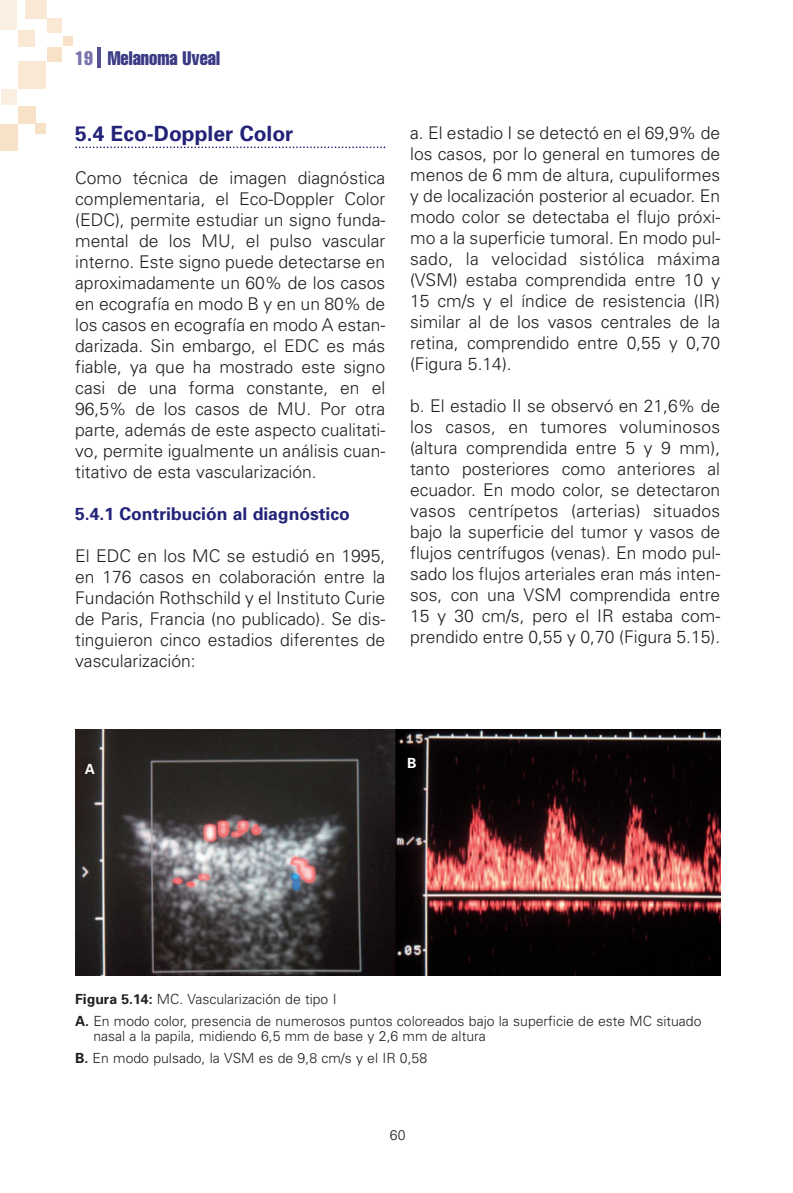
<style>
.page{position:relative;width:793px;height:1193px;background:#fff}
.page>*{position:absolute;margin:0;border:0;box-sizing:border-box;transform-origin:0 0}
.t1{font:700 21px "Univers";color:#222378}
.t2{font:extra-condensed 19.25px "Helvetica";color:#3a3a85}
.t3{font:300 17.5px/21px "Univers";color:#231f20;text-align:justify}
.t4{font:700 17.5px "Univers";color:#222378}
.t5{font:300 14px/21.9px "Univers";color:#231f20}
.t6{font:700 14px "Univers";color:#fff}
.s1{color:#7975ab}
.s2{font-weight:700}
</style>
<div class="page">
<svg style="left:75px;top:146px;width:310px;height:2px"></svg>
<div style="left:0;top:124px;width:18px;height:26px;background:#f7e1c7"></div>
<div style="left:35px;top:123px;width:11px;height:10px;background:#f7e1c7"></div>
<div style="left:18px;top:106px;width:17px;height:18px;background:#f7e1c7"></div>
<div style="left:47px;top:47px;width:15px;height:15px;background:#f7e1c7"></div>
<div style="left:63px;top:36px;width:10px;height:10px;background:#f7e1c7"></div>
<div style="left:19px;top:62px;width:27px;height:27px;background:#f8e8d4"></div>
<div style="left:19px;top:31px;width:16px;height:16px;background:#f8e8d4"></div>
<div style="left:25px;top:0;width:21px;height:19px;background:#f8e8d4"></div>
<div style="left:47px;top:18px;width:15px;height:15px;background:#f8e8d4"></div>
<div style="left:1px;top:90px;width:16px;height:15px;background:#faefe0"></div>
<div style="left:0;top:0;width:17px;height:30px;background:#faefe0"></div>
<hr style="left:98px;top:48px;width:3px;height:20px;background:#555294">
<img style="left:75px;top:729px;width:645px;height:245px">
<p class="t2" style="left:75px;top:52px;width:146px"><span class="s1">19</span> Melanoma Uveal</p>
<p class="t1" style="left:75px;top:126px;width:220px">5.4 Eco-Doppler Color</p>
<p class="t3" style="left:75px;top:168px;width:312px">Como técnica de imagen diagnóstica complementaria, el Eco-Doppler Color (EDC), permite estudiar un signo funda&shy;mental de los MU, el pulso vascular interno. Este signo puede detectarse en aproximadamente un 60% de los casos en ecografía en modo B y en un 80% de los casos en ecografía en modo A estan&shy;darizada. Sin embargo, el EDC es más fiable, ya que ha mostrado este signo casi de una forma constante, en el 96,5% de los casos de MU. Por otra parte, además de este aspecto cualitati&shy;vo, permite igualmente un análisis cuan&shy;titativo de esta vascularización.</p>
<p class="t4" style="left:75px;top:507px;width:276px">5.4.1 Contribución al diagnóstico</p>
<p class="t3" style="left:75px;top:546px;width:312px">El EDC en los MC se estudió en 1995, en 176 casos en colaboración entre la Fundación Rothschild y el Instituto Curie de Paris, Francia (no publicado). Se dis&shy;tinguieron cinco estadios diferentes de vascularización:</p>
<p class="t3" style="left:410px;top:124px;width:312px">a. El estadio I se detectó en el 69,9% de los casos, por lo general en tumores de menos de 6 mm de altura, cupuliformes y de localización posterior al ecuador. En modo color se detectaba el flujo próxi&shy;mo a la superficie tumoral. En modo pul&shy;sado, la velocidad sistólica máxima (VSM) estaba comprendida entre 10 y 15 cm/s y el índice de resistencia (IR) similar al de los vasos centrales de la retina, comprendido entre 0,55 y 0,70 (Figura 5.14).</p>
<p class="t3" style="left:410px;top:397px;width:312px">b. El estadio II se observó en 21,6% de los casos, en tumores voluminosos (altura comprendida entre 5 y 9 mm), tanto posteriores como anteriores al ecuador. En modo color, se detectaron vasos centrípetos (arterias) situados bajo la superficie del tumor y vasos de flujos centrífugos (venas). En modo pul&shy;sado los flujos arteriales eran más inten&shy;sos, con una VSM comprendida entre 15 y 30 cm/s, pero el IR estaba com&shy;prendido entre 0,55 y 0,70 (Figura 5.15).</p>
<p class="t6" style="left:85px;top:763px;width:12px">A</p>
<p class="t6" style="left:407px;top:757px;width:11px">B</p>
<p class="t5" style="left:75px;top:989px;width:628px"><span class="s2">Figura 5.14:</span> MC. Vascularización de tipo I<br><span class="s2">A.</span> En modo color, presencia de numerosos puntos coloreados bajo la superficie de este MC situado</p>
<p class="t5" style="left:75px;top:1026px;width:412px;text-indent:18px">nasal a la papila, midiendo 6,5 mm de base y 2,6 mm de altura<br><span class="s2">B.</span> En modo pulsado, la VSM es de 9,8 cm/s y el IR 0,58</p>
<p class="t5" style="left:390px;top:1124px;width:17px">60</p>
</div>
